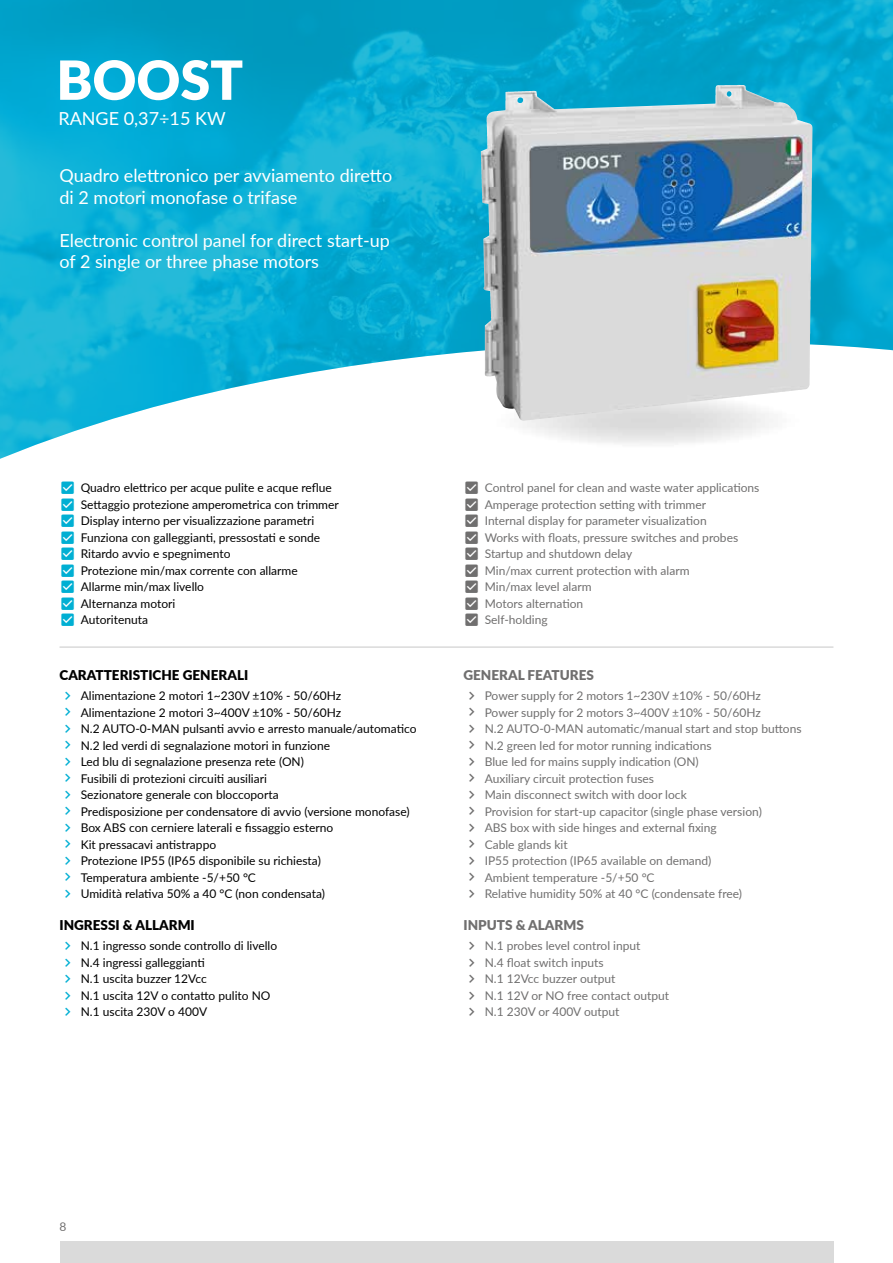
<style>
.page{position:relative;width:893px;height:1263px;background:#fff}
.page>*{position:absolute;margin:0;border:0;box-sizing:border-box;transform-origin:0 0}
.t1{font:900 54px "Lato";color:#fff}
.t2{font:18px/21.6px "Lato";color:#fff}
.t3{font:900 13.5px "Lato";color:#000}
.t4{font:900 13.5px "Lato";color:#706f6f}
.t5{font:12px/16.5px "Lato";color:#000}
.t6{font:12px/16.5px "Lato";color:#706f6f}
</style>
<div class="page">
<div style="left:60px;top:1242px;width:773px;height:21px;background:#dadada"></div>
<img style="left:0;top:0;width:893px;height:459px">
<hr style="left:60px;top:646px;width:773px;height:2px;background:#dadada">
<svg style="left:481px;top:385px;width:331px;height:71px"></svg>
<img style="left:481px;top:85px;width:258px;height:310px">
<h1 class="t1" style="left:56px;top:39px;width:188px">BOOST</h1>
<h2 class="t2" style="left:58px;top:107px;width:169px">RANGE 0,37÷15 KW</h2>
<h2 class="t2" style="left:60px;top:164px;width:334px">Quadro elettronico per avviamento diretto di 2 motori monofase o trifase</h2>
<h2 class="t2" style="left:60px;top:229px;width:332px">Electronic control panel for direct start-up of 2 single or three phase motors</h2>
<p class="t5" style="left:81px;top:479px;width:259px">Quadro elettrico per acque pulite e acque reflue Settaggio protezione amperometrica con trimmer Display interno per visualizzazione parametri Funziona con galleggianti, pressostati e sonde Ritardo avvio e spegnimento<br>Protezione min/max corrente con allarme Allarme min/max livello<br>Alternanza motori<br>Autoritenuta</p>
<p class="t6" style="left:485px;top:479px;width:276px">Control panel for clean and waste water applications Amperage protection setting with trimmer<br>Internal display for parameter visualization<br>Works with floats, pressure switches and probes Startup and shutdown delay<br>Min/max current protection with alarm<br>Min/max level alarm<br>Motors alternation<br>Self-holding</p>
<p class="t3" style="left:60px;top:665px;width:190px">CARATTERISTICHE GENERALI</p>
<p class="t4" style="left:463px;top:665px;width:132px">GENERAL FEATURES</p>
<p class="t5" style="left:81px;top:687px;width:337px">Alimentazione 2 motori 1~230V ±10% - 50/60Hz Alimentazione 2 motori 3~400V ±10% - 50/60Hz<br>N.2 AUTO-0-MAN pulsanti avvio e arresto manuale/automatico N.2 led verdi di segnalazione motori in funzione<br>Led blu di segnalazione presenza rete (ON)<br>Fusibili di protezioni circuiti ausiliari<br>Sezionatore generale con bloccoporta<br>Predisposizione per condensatore di avvio (versione monofase)<br>Box ABS con cerniere laterali e fissaggio esterno<br>Kit pressacavi antistrappo<br>Protezione IP55 (IP65 disponibile su richiesta)<br>Temperatura ambiente -5/+50 °C<br>Umidità relativa 50% a 40 °C (non condensata)</p>
<p class="t6" style="left:485px;top:687px;width:318px">Power supply for 2 motors 1~230V ±10% - 50/60Hz<br>Power supply for 2 motors 3~400V ±10% - 50/60Hz<br>N.2 AUTO-0-MAN automatic/manual start and stop buttons N.2 green led for motor running indications<br>Blue led for mains supply indication (ON)<br>Auxiliary circuit protection fuses<br>Main disconnect switch with door lock<br>Provision for start-up capacitor (single phase version)<br>ABS box with side hinges and external fixing<br>Cable glands kit<br>IP55 protection (IP65 available on demand)<br>Ambient temperature -5/+50 °C<br>Relative humidity 50% at 40 °C (condensate free)</p>
<p class="t3" style="left:60px;top:915px;width:137px">INGRESSI &amp; ALLARMI</p>
<p class="t4" style="left:463px;top:915px;width:122px">INPUTS &amp; ALARMS</p>
<p class="t5" style="left:81px;top:937px;width:198px">N.1 ingresso sonde controllo di livello<br>N.4 ingressi galleggianti<br>N.1 uscita buzzer 12Vcc<br>N.1 uscita 12V o contatto pulito NO<br>N.1 uscita 230V o 400V</p>
<p class="t6" style="left:485px;top:937px;width:186px">N.1 probes level control input<br>N.4 float switch inputs<br>N.1 12Vcc buzzer output<br>N.1 12V or NO free contact output<br>N.1 230V or 400V output</p>
<p class="t6" style="left:60px;top:1218px;width:8px">8</p>
</div>
